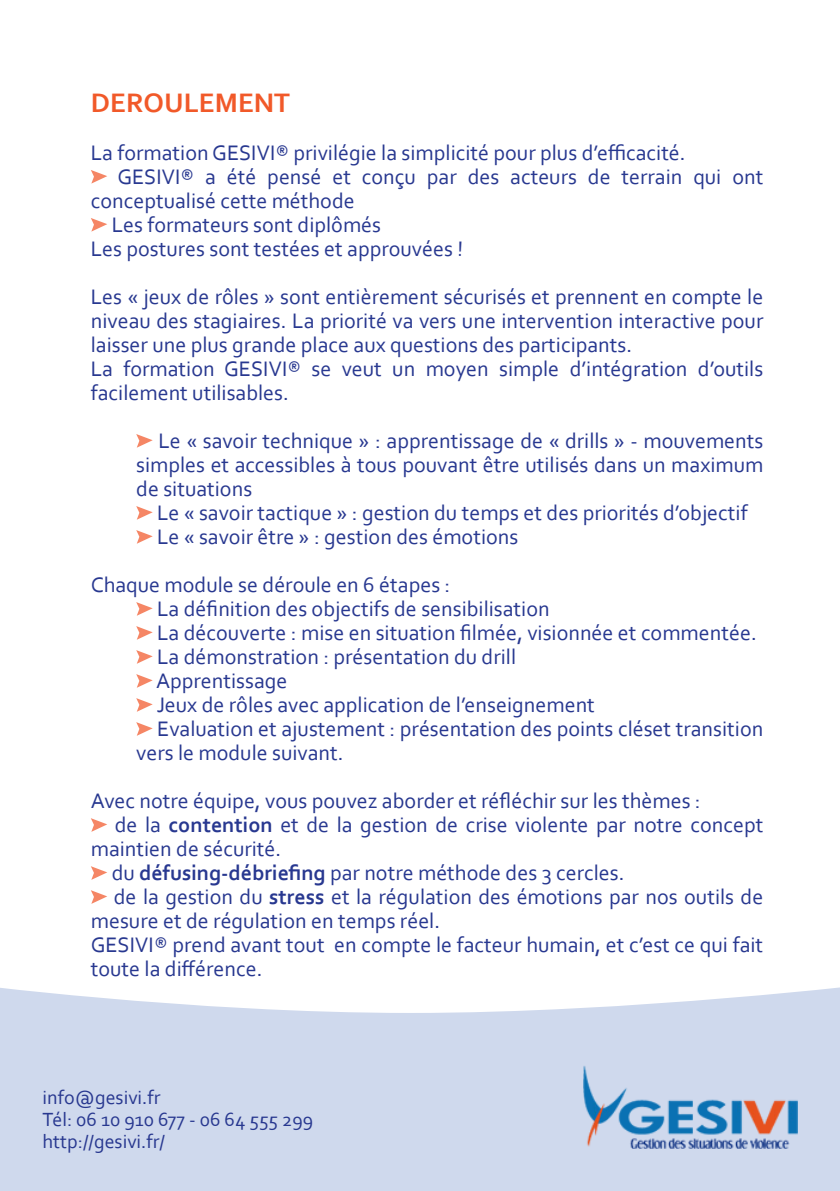
<style>
.page{position:relative;width:840px;height:1191px;background:#fff}
.page>*{position:absolute;margin:0;border:0;box-sizing:border-box;transform-origin:0 0}
.t1{font:700 28px "Corbel";color:#f15929}
.t2{font:22px/24px "Corbel";color:#283890}
.t3{font:20px/22px "Corbel";color:#283890}
.s1{font-weight:700}
</style>
<div class="page">
<svg style="left:0;top:987px;width:839px;height:204px;fill:#cfd9ed"></svg>
<img style="left:583px;top:1065px;width:214px;height:83px">
<svg style="left:91px;top:170px;width:16px;height:14px"></svg>
<svg style="left:91px;top:218px;width:16px;height:14px"></svg>
<svg style="left:136px;top:434px;width:17px;height:14px"></svg>
<svg style="left:136px;top:506px;width:17px;height:14px"></svg>
<svg style="left:136px;top:530px;width:17px;height:14px"></svg>
<svg style="left:136px;top:602px;width:17px;height:14px"></svg>
<svg style="left:136px;top:626px;width:17px;height:14px"></svg>
<svg style="left:136px;top:650px;width:17px;height:14px"></svg>
<svg style="left:136px;top:674px;width:17px;height:14px"></svg>
<svg style="left:136px;top:698px;width:17px;height:14px"></svg>
<svg style="left:136px;top:722px;width:17px;height:14px"></svg>
<svg style="left:91px;top:818px;width:16px;height:14px"></svg>
<svg style="left:91px;top:866px;width:16px;height:14px"></svg>
<svg style="left:91px;top:890px;width:16px;height:14px"></svg>
<p class="t1" style="left:91px;top:85px;width:201px">DEROULEMENT</p>
<p class="t2" style="left:91px;top:140px;width:596px">La formation GESIVI® privilégie la simplicité pour plus d’efficacité.</p>
<p class="t2" style="left:91px;top:164px;width:673px;text-indent:27px">GESIVI® a été pensé et conçu par des acteurs de terrain qui ont conceptualisé cette méthode</p>
<p class="t2" style="left:112px;top:212px;width:271px">Les formateurs sont diplômés</p>
<p class="t2" style="left:91px;top:236px;width:373px">Les postures sont testées et approuvées !</p>
<p class="t2" style="left:91px;top:284px;width:673px;text-align:justify">Les « jeux de rôles » sont entièrement sécurisés et prennent en compte le niveau des stagiaires. La priorité va vers une intervention interactive pour laisser une plus grande place aux questions des participants.</p>
<p class="t2" style="left:91px;top:356px;width:673px">La formation GESIVI® se veut un moyen simple d’intégration d’outils facilement utilisables.</p>
<p class="t2" style="left:136px;top:428px;width:628px;text-align:justify;text-indent:22px">Le « savoir technique » : apprentissage de « drills » - mouvements simples et accessibles à tous pouvant être utilisés dans un maximum de situations</p>
<p class="t2" style="left:157px;top:500px;width:591px">Le « savoir tactique » : gestion du temps et des priorités d’objectif</p>
<p class="t2" style="left:157px;top:524px;width:362px">Le « savoir être » : gestion des émotions</p>
<p class="t2" style="left:91px;top:572px;width:361px">Chaque module se déroule en 6 étapes :</p>
<p class="t2" style="left:157px;top:596px;width:394px">La définition des objectifs de sensibilisation</p>
<p class="t2" style="left:157px;top:620px;width:601px">La découverte : mise en situation filmée, visionnée et commentée.</p>
<p class="t2" style="left:157px;top:644px;width:360px">La démonstration : présentation du drill</p>
<p class="t2" style="left:156px;top:668px;width:133px">Apprentissage</p>
<p class="t2" style="left:157px;top:692px;width:439px">Jeux de rôles avec application de l’enseignement</p>
<p class="t2" style="left:136px;top:716px;width:628px;text-indent:21px">Evaluation et ajustement : présentation des points cléset transition vers le module suivant.</p>
<p class="t2" style="left:91px;top:788px;width:611px">Avec notre équipe, vous pouvez aborder et réfléchir sur les thèmes :</p>
<p class="t2" style="left:91px;top:812px;width:673px;text-indent:24px">de la <span class="s1">contention</span> et de la gestion de crise violente par notre concept maintien de sécurité.</p>
<p class="t2" style="left:112px;top:860px;width:514px">du <span class="s1">défusing-débriefing</span> par notre méthode des 3 cercles.</p>
<p class="t2" style="left:91px;top:884px;width:673px;text-indent:23px">de la gestion du <span class="s1">stress</span> et la régulation des émotions par nos outils de mesure et de régulation en temps réel.</p>
<p class="t2" style="left:91px;top:932px;width:673px">GESIVI® prend avant tout en compte le facteur humain, et c’est ce qui fait toute la différence.</p>
<p class="t3" style="left:43px;top:1085px;width:272px">info@gesivi.fr<br>Tél: 06 10 910 677 - 06 64 555 299 http://gesivi.fr/</p>
</div>
